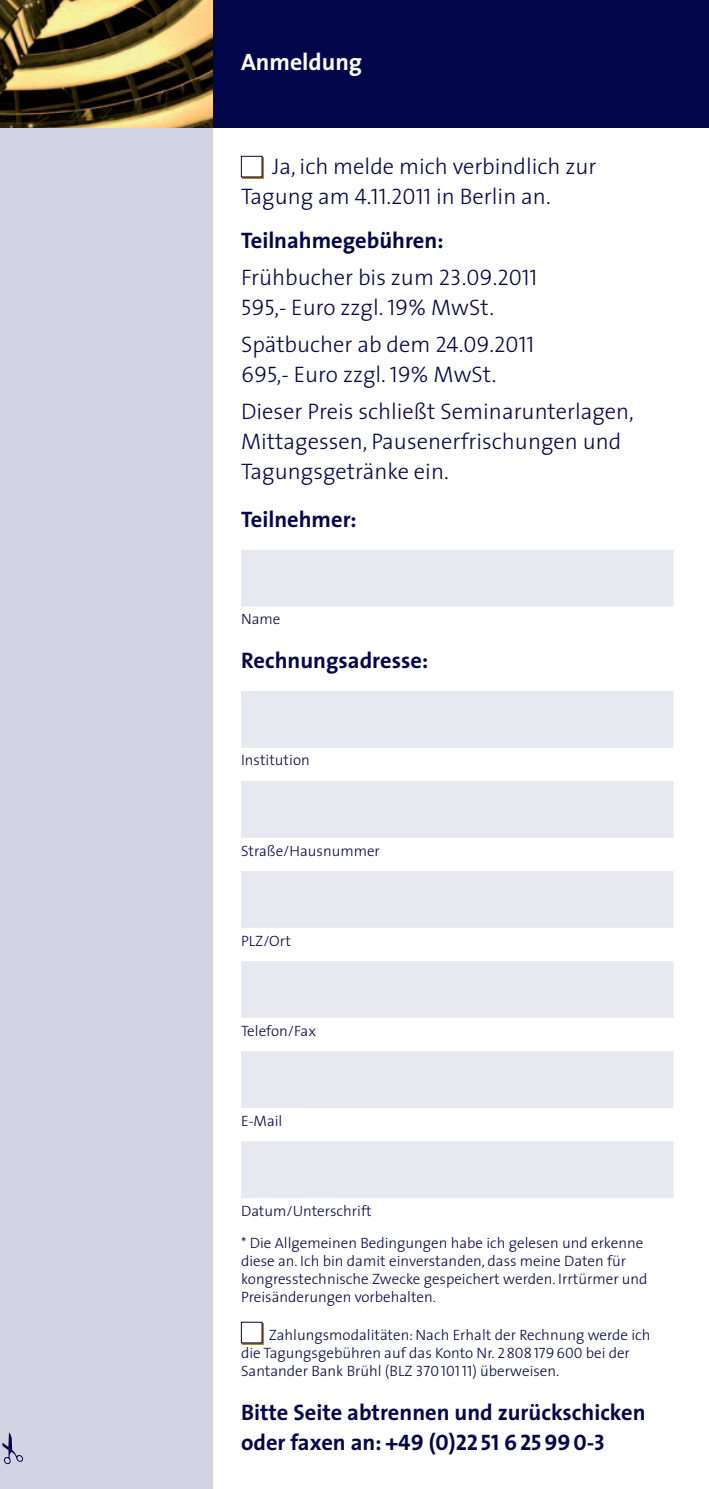
<style>
.page{position:relative;width:709px;height:1489px;background:#fff}
.page>*{position:absolute;margin:0;border:0;box-sizing:border-box;transform-origin:0 0}
.t1{font:700 23.75px "The Sans";color:#fff}
.t2{font:300 22.5px/30px "The Sans";color:#04064b}
.t3{font:700 22.5px/37px "The Sans";color:#04064b}
.t4{font:22.5px "The Sans Bold Caps";color:#04064b}
.t5{font:300 15px/18px "The Sans";color:#04064b}
.s1{font-family:"The Sans Light Caps";font-weight:400}
.s2{font-weight:300}
.s3{font-family:"The Sans";font-weight:700}
</style>
<div class="page">
<div style="left:0;top:0;width:213px;height:1488px;background:#d3d3e3"></div>
<div style="left:0;top:0;width:709px;height:128px;background:#04064b"></div>
<img style="left:0;top:0;width:213px;height:128px">
<div style="left:242px;top:157px;width:22px;height:22px;background:#5a412a"></div>
<div style="left:241px;top:156px;width:21px;height:21px;background:#fff;border:1px solid #04064b"></div>
<div style="left:241px;top:549px;width:432px;height:57px;background:#e7e8f0"></div>
<div style="left:241px;top:691px;width:432px;height:56px;background:#e7e8f0"></div>
<div style="left:241px;top:781px;width:432px;height:56px;background:#e7e8f0"></div>
<div style="left:241px;top:871px;width:432px;height:56px;background:#e7e8f0"></div>
<div style="left:241px;top:961px;width:432px;height:56px;background:#e7e8f0"></div>
<div style="left:241px;top:1051px;width:432px;height:56px;background:#e7e8f0"></div>
<div style="left:241px;top:1141px;width:432px;height:56px;background:#e7e8f0"></div>
<svg style="left:242px;top:1323px;width:22px;height:21px"></svg>
<div style="left:241px;top:1321px;width:21px;height:21px;background:#fff"></div>
<svg style="left:2px;top:1432px;width:21px;height:32px"></svg>
<h1 class="t1" style="left:241px;top:42px;width:123px">Anmeldung</h1>
<h2 class="t2" style="left:241px;top:150px;width:357px;text-indent:31px">Ja, ich melde mich verbindlich zur<br>Tagung am <span class="s1">4.11.2011</span> in Berlin an.</h2>
<h2 class="t3" style="left:241px;top:221px;width:298px">Teilnahmegebühren:<br><span class="s2">Frühbucher bis zum</span> <span class="s1">23.09.2011</span></h2>
<h2 class="t2" style="left:241px;top:288px;width:295px;line-height:37px"><span class="s1">595,-</span> Euro zzgl. <span class="s1">19%</span> MwSt.<br>Spätbucher ab dem <span class="s1">24.09.2011</span></h2>
<h2 class="t2" style="left:241px;top:355px;width:394px;line-height:37px"><span class="s1">695,-</span> Euro zzgl. <span class="s1">19%</span> MwSt.<br>Dieser Preis schließt Seminarunterlagen,</h2>
<h2 class="t2" style="left:241px;top:426px;width:382px">Mittagessen, Pausenerfrischungen und<br>Tagungsgetränke ein.</h2>
<h2 class="t3" style="left:241px;top:500px;width:117px">Teilnehmer:</h2>
<p class="t5" style="left:241px;top:609px;width:41px">Name</p>
<h2 class="t3" style="left:241px;top:641px;width:189px">Rechnungsadresse:</h2>
<p class="t5" style="left:241px;top:751px;width:70px">Institution</p>
<p class="t5" style="left:241px;top:841px;width:140px">Straße/Hausnummer</p>
<p class="t5" style="left:241px;top:931px;width:51px">PLZ/Ort</p>
<p class="t5" style="left:241px;top:1021px;width:76px">Telefon/Fax</p>
<p class="t5" style="left:241px;top:1111px;width:43px">E-Mail</p>
<p class="t5" style="left:241px;top:1193px;width:404px;line-height:32.2px">Datum/Unterschrift<br>* Die Allgemeinen Bedingungen habe ich gelesen und erkenne</p>
<p class="t5" style="left:241px;top:1251px;width:408px">diese an. Ich bin damit einverstanden, dass meine Daten für kongresstechnische Zwecke gespeichert werden. Irrtürmer und<br>Preisänderungen vorbehalten.</p>
<p class="t5" style="left:241px;top:1324px;width:411px;text-indent:28px">Zahlungsmodalitäten: Nach Erhalt der Rechnung werde ich die Tagungsgebühren auf das Konto Nr. <span class="s1">2808179600</span> bei der<br>Santander Bank Brühl (BLZ <span class="s1">37010111</span>) überweisen.</p>
<h2 class="t3" style="left:241px;top:1392px;width:406px">Bitte Seite abtrennen und zurückschicken</h2>
<h2 class="t4" style="left:241px;top:1423px;width:365px"><span class="s3">oder faxen an:</span> +49 (0)2251 625990-3</h2>
</div>
